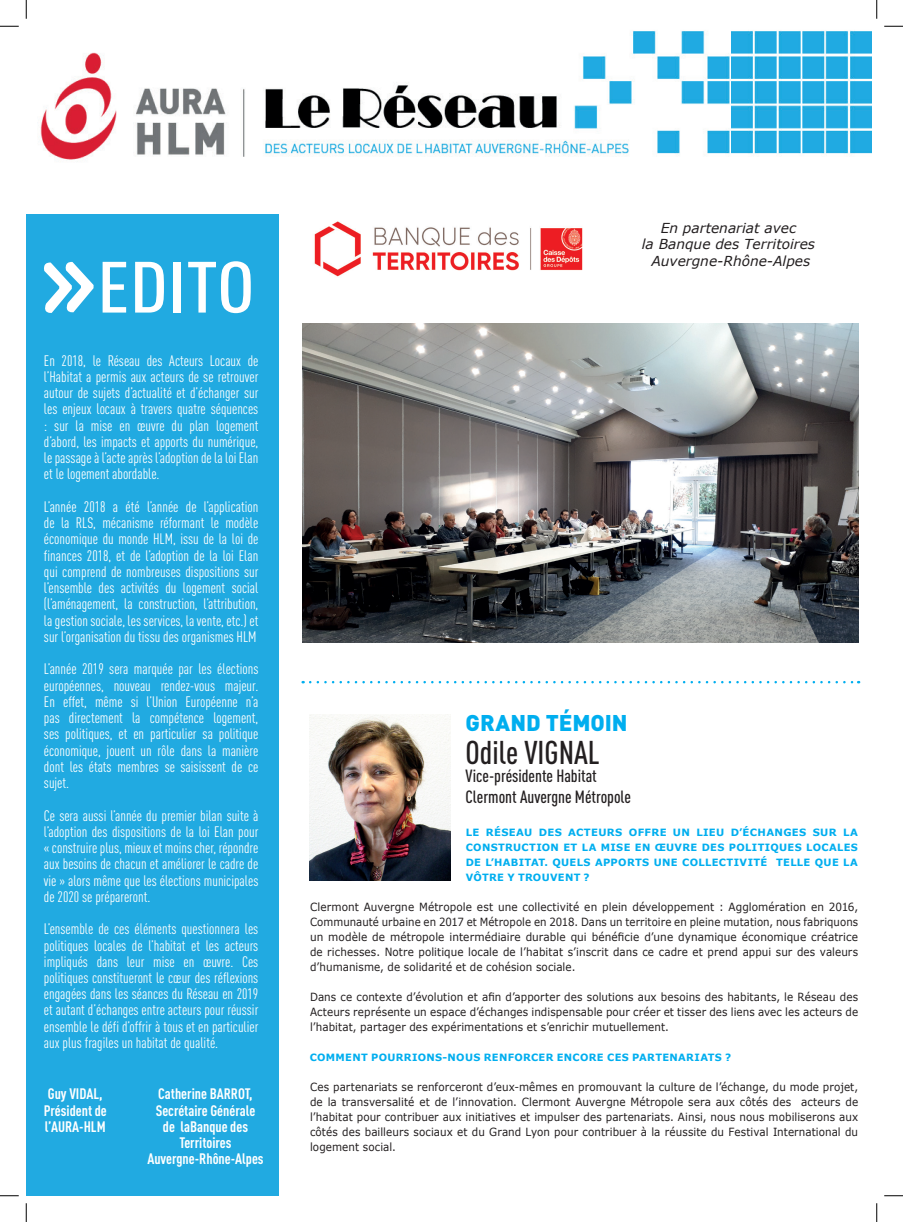
<style>
.page{position:relative;width:903px;height:1222px;background:#fff}
.page>*{position:absolute;margin:0;border:0;box-sizing:border-box;transform-origin:0 0}
.t1{font:500 condensed 71.25px "DIN Pro";color:#fff;scale:1.2 1}
.t2{font:500 condensed 32.5px "DIN Pro";color:#231f20}
.t3{font:900 22.5px "DIN";color:#00aeef}
.t4{font:500 condensed 17.5px/21px "DIN Pro";color:#231f20}
.t5{font:condensed 15px/16.2px "DIN Pro";color:#fff;text-align:justify}
.t6{font:700 condensed 15px/16.2px "DIN Pro";color:#fff}
.t7{font:italic 13.75px/16.5px "Verdana";color:#231f20;text-align:center}
.t8{font:11.25px/15px "Verdana";letter-spacing:.005em;color:#231f20;text-align:justify;scale:.92 1}
.t9{font:11.25px/15px "Verdana";letter-spacing:.005em;color:#231f20;text-align:justify;scale:.93 1}
.t10{font:700 10px/15px "Verdana";letter-spacing:.03em;color:#00aeef;text-align:justify}
</style>
<div class="page">
<div style="left:26px;top:214px;width:253px;height:982px;background:#21aae1"></div>
<img style="left:309px;top:714px;width:142px;height:166px">
<svg style="left:310px;top:681px;width:549px;height:2px"></svg>
<img style="left:303px;top:324px;width:555px;height:319px">
<img style="left:40px;top:30px;width:831px;height:130px">
<img style="left:314px;top:221px;width:269px;height:56px">
<svg style="left:44px;top:261px;width:50px;height:52px"></svg>
<svg style="left:0;top:25px;width:19px;height:2px"></svg>
<svg style="left:884px;top:25px;width:19px;height:2px"></svg>
<svg style="left:0;top:1195px;width:19px;height:1px"></svg>
<svg style="left:884px;top:1195px;width:19px;height:1px"></svg>
<svg style="left:25px;top:0;width:2px;height:19px"></svg>
<svg style="left:25px;top:1203px;width:2px;height:19px"></svg>
<svg style="left:876px;top:0;width:1px;height:19px"></svg>
<svg style="left:876px;top:1203px;width:1px;height:19px"></svg>
<h1 class="t1" style="left:97px;top:235px;width:133px">EDITO</h1>
<p class="t5" style="left:44px;top:351px;width:216px">En 2018, le Réseau des Acteurs Locaux de l’Habitat a permis aux acteurs de se retrouver autour de sujets d’actualité et d’échanger sur les enjeux locaux à travers quatre séquences : sur la mise en œuvre du plan logement d’abord, les impacts et apports du numérique, le passage à l’acte après l’adoption de la loi Elan et le logement abordable.</p>
<p class="t5" style="left:44px;top:497px;width:216px">L’année 2018 a été l’année de l’application de la RLS, mécanisme réformant le modèle économique du monde HLM, issu de la loi de finances 2018, et de l’adoption de la loi Elan qui comprend de nombreuses dispositions sur l’ensemble des activités du logement social (l’aménagement, la construction, l’attribution, la gestion sociale, les services, la vente, etc.) et sur l’organisation du tissu des organismes HLM</p>
<p class="t5" style="left:44px;top:660px;width:216px">L’année 2019 sera marquée par les élections européennes, nouveau rendez-vous majeur.<br>En effet, même si l’Union Européenne n’a pas directement la compétence logement, ses politiques, et en particulier sa politique économique, jouent un rôle dans la manière dont les états membres se saisissent de ce sujet.</p>
<p class="t5" style="left:44px;top:806px;width:216px">Ce sera aussi l’année du premier bilan suite à l’adoption des dispositions de la loi Elan pour « construire plus, mieux et moins cher, répondre aux besoins de chacun et améliorer le cadre de vie » alors même que les élections municipales de 2020 se prépareront.</p>
<p class="t5" style="left:44px;top:920px;width:216px">L’ensemble de ces éléments questionnera les politiques locales de l’habitat et les acteurs impliqués dans leur mise en œuvre. Ces politiques constitueront le cœur des réflexions engagées dans les séances du Réseau en 2019 et autant d’échanges entre acteurs pour réussir ensemble le défi d’offrir à tous et en particulier aux plus fragiles un habitat de qualité.</p>
<p class="t6" style="left:44px;top:1084px;width:65px">Guy VIDAL,<br>Président de l’AURA-HLM</p>
<p class="t6" style="left:147px;top:1084px;width:118px;text-align:center">Catherine BARROT,<br>Secrétaire Générale<br>de laBanque des<br>Territoires<br>Auvergne-Rhône-Alpes</p>
<p class="t7" style="left:642px;top:220px;width:175px">En partenariat avec<br>la Banque des Territoires<br>Auvergne-Rhône-Alpes</p>
<h3 class="t3" style="left:466px;top:708px;width:164px">GRAND TÉMOIN</h3>
<h2 class="t2" style="left:466px;top:728px;width:136px">Odile VIGNAL</h2>
<p class="t4" style="left:466px;top:763px;width:167px">Vice-présidente Habitat<br>Clermont Auvergne Métropole</p>
<p class="t10" style="left:466px;top:825px;width:394px">LE RÉSEAU DES ACTEURS OFFRE UN LIEU D’ÉCHANGES SUR LA CONSTRUCTION ET LA MISE EN ŒUVRE DES POLITIQUES LOCALES DE L’HABITAT. QUELS APPORTS UNE COLLECTIVITÉ TELLE QUE LA VÔTRE Y TROUVENT ?</p>
<p class="t9" style="left:310px;top:900px;width:591px">Clermont Auvergne Métropole est une collectivité en plein développement : Agglomération en 2016, Communauté urbaine en 2017 et Métropole en 2018. Dans un territoire en pleine mutation, nous fabriquons un modèle de métropole intermédiaire durable qui bénéficie d’une dynamique économique créatrice de richesses. Notre politique locale de l’habitat s’inscrit dans ce cadre et prend appui sur des valeurs d’humanisme, de solidarité et de cohésion sociale.</p>
<p class="t8" style="left:310px;top:990px;width:597px">Dans ce contexte d’évolution et afin d’apporter des solutions aux besoins des habitants, le Réseau des Acteurs représente un espace d’échanges indispensable pour créer et tisser des liens avec les acteurs de l’habitat, partager des expérimentations et s’enrichir mutuellement.</p>
<p class="t10" style="left:310px;top:1050px;width:423px">COMMENT POURRIONS-NOUS RENFORCER ENCORE CES PARTENARIATS ?</p>
<p class="t8" style="left:310px;top:1080px;width:597px">Ces partenariats se renforceront d’eux-mêmes en promouvant la culture de l’échange, du mode projet, de la transversalité et de l’innovation. Clermont Auvergne Métropole sera aux côtés des acteurs de l’habitat pour contribuer aux initiatives et impulser des partenariats. Ainsi, nous nous mobiliserons aux côtés des bailleurs sociaux et du Grand Lyon pour contribuer à la réussite du Festival International du logement social.</p>
</div>
